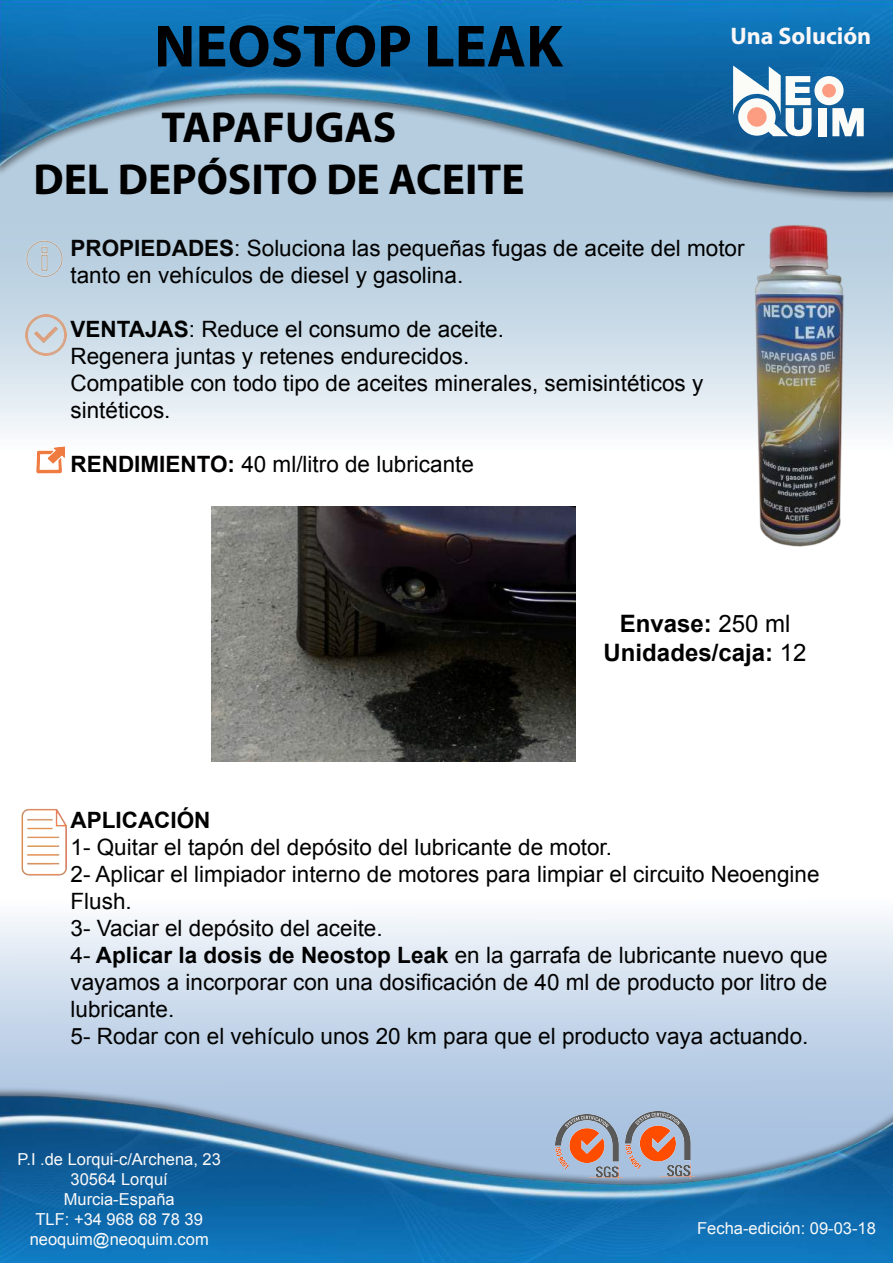
<style>
.page{position:relative;width:893px;height:1263px;background:#fff}
.page>*{position:absolute;margin:0;border:0;box-sizing:border-box;transform-origin:0 0}
.t1{font:700 60px "Myriad Pro";color:#000}
.t2{font:700 43.5px/52.2px "Myriad Pro";color:#000;text-align:center}
.t3{font:700 24px/28.8px "Arial";color:#000;text-align:center}
.t4{font:700 24px "Myriad Pro";color:#f9f7f7}
.t5{font:22.5px/27px "Arial";color:#020202}
.t6{font:22.5px/27px "Arial";color:#000}
.t7{font:700 22.5px "Arial";color:#020202}
.t8{font:16.5px/19.8px "Arial";color:#fcfafa;text-align:center}
.t9{font:16.5px "Arial";color:#f9f9f9}
.s1{font-weight:700;color:#060606}
.s2{color:#060606}
.s3{font-weight:700;color:#020202}
.s4{color:#020202}
.s5{font-weight:700}
.s6{font-weight:400}
</style>
<div class="page">
<svg style="left:0;top:231px;width:893px;height:319px"></svg>
<svg style="left:0;top:915px;width:893px;height:147px;background:#d3e0ef"></svg>
<img style="left:0;top:0;width:893px;height:231px">
<img style="left:0;top:1062px;width:893px;height:201px">
<div style="left:814px;top:76px;width:30px;height:29px;background:#fbfcf8;border-radius:50%"></div>
<div style="left:822px;top:84px;width:14px;height:14px;background:#fc9d82;border-radius:50%"></div>
<div style="left:818px;top:108px;width:9px;height:28px;background:#fbfcf8"></div>
<svg style="left:832px;top:108px;width:32px;height:28px"></svg>
<svg style="left:733px;top:66px;width:79px;height:70px"></svg>
<svg style="left:747px;top:107px;width:20px;height:20px"></svg>
<img style="left:731px;top:218px;width:120px;height:332px">
<img style="left:21px;top:808px;width:46px;height:68px">
<img style="left:26px;top:314px;width:41px;height:41px">
<img style="left:23px;top:237px;width:43px;height:44px">
<img style="left:30px;top:439px;width:41px;height:41px">
<img style="left:212px;top:507px;width:363px;height:254px">
<img style="left:556px;top:1114px;width:67px;height:65px">
<img style="left:626px;top:1111px;width:69px;height:68px">
<h1 class="t1" style="left:154px;top:7px;width:410px">NEOSTOP LEAK</h1>
<h2 class="t2" style="left:33px;top:100px;width:493px">TAPAFUGAS<br>DEL DEPÓSITO DE ACEITE</h2>
<p class="t4" style="left:731px;top:20px;width:142px">Una Solución</p>
<p class="t6" style="left:71px;top:235px;width:676px"><span class="s1">PROPIEDADES</span><span class="s2">:</span> Soluciona las pequeñas fugas de aceite del motor tanto en vehículos de diesel y gasolina.</p>
<p class="t6" style="left:71px;top:316px;width:634px"><span class="s3">VENTAJAS</span><span class="s4">:</span> Reduce el consumo de aceite.<br>Regenera juntas y retenes endurecidos.<br>Compatible con todo tipo de aceites minerales, semisintéticos y sintéticos.</p>
<p class="t6" style="left:71px;top:451px;width:405px"><span class="s5">RENDIMIENTO:</span> 40 ml/litro de lubricante</p>
<p class="t3" style="left:604px;top:610px;width:204px">Envase: <span class="s6">250 ml<br></span>Unidades/caja: <span class="s6">12</span></p>
<p class="t7" style="left:71px;top:805px;width:141px">APLICACIÓN</p>
<p class="t5" style="left:71px;top:833px;width:758px">1- Quitar el tapón del depósito del lubricante de motor.<br>2- Aplicar el limpiador interno de motores para limpiar el circuito Neoengine Flush.<br>3- Vaciar el depósito del aceite.<br>4- <span class="s5">Aplicar la dosis de Neostop Leak</span> en la garrafa de lubricante nuevo que vayamos a incorporar con una dosificación de 40 ml de producto por litro de lubricante.<br>5- Rodar con el vehículo unos 20 km para que el producto vaya actuando.</p>
<p class="t8" style="left:18px;top:1150px;width:205px">P.I .de Lorqui-c/Archena, 23<br>30564 Lorquí<br>Murcia-España<br>TLF: +34 968 68 78 39 neoquim@neoquim.com</p>
<p class="t9" style="left:697px;top:1218px;width:180px">Fecha-edición: 09-03-18</p>
</div>
